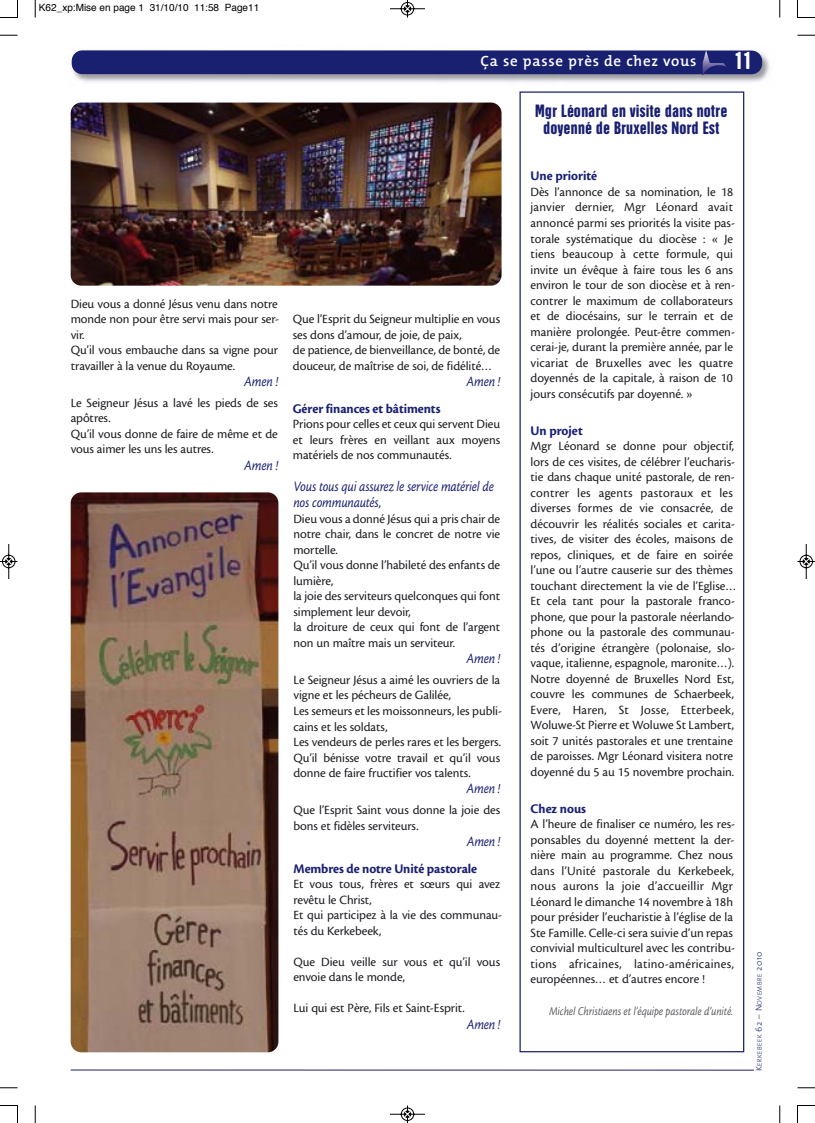
<style>
.page{position:relative;width:815px;height:1123px;background:#fff}
.page>*{position:absolute;margin:0;border:0;box-sizing:border-box;transform-origin:0 0}
.t1{font:25.75px "Hector Rounded";color:#fff}
.t2{font:18.75px/17.5px "Hector Rounded";color:#192070;text-align:center}
.t3{font:15px/16.2px "Cronos MM It 408 11";letter-spacing:-.005em;color:#192070;scale:.85 1}
.t4{font:600 15px "The Mix";letter-spacing:.05em;color:#fff}
.t5{font:13.75px "Cronos MM 700 72";letter-spacing:-.005em;color:#192070}
.t6{font:13.12px/15.5px "Cronos MM 408 11";color:#1b1c20}
.t7{font:12.5px "Cronos MM It 408 11";color:#5c5b60;scale:.85 1}
.t8{font:10px "Helvetica";color:#000}
.t9{font:300 6.62px "The Mix";letter-spacing:.065em;color:#192070}
.s1{font-size:8.75px}
</style>
<div class="page">
<div style="left:519px;top:91px;width:225px;height:961px;border:1px solid #192070"></div>
<img style="left:71px;top:52px;width:699px;height:30px">
<div style="left:72px;top:50px;width:690px;height:24px;background:#192070;border-radius:11px"></div>
<svg style="left:702px;top:50px;width:24px;height:26px"></svg>
<hr style="left:71px;top:1070px;width:683px;height:1px;background:#192070">
<img style="left:71px;top:103px;width:430px;height:183px;border-radius:11px">
<img style="left:71px;top:492px;width:207px;height:560px;border-radius:11px">
<svg style="left:35px;top:0;width:1px;height:18px"></svg>
<svg style="left:0;top:35px;width:18px;height:1px"></svg>
<svg style="left:779px;top:0;width:1px;height:18px"></svg>
<svg style="left:797px;top:35px;width:18px;height:1px"></svg>
<svg style="left:35px;top:1105px;width:1px;height:18px"></svg>
<svg style="left:0;top:1087px;width:18px;height:1px"></svg>
<svg style="left:779px;top:1105px;width:1px;height:18px"></svg>
<svg style="left:797px;top:1087px;width:18px;height:1px"></svg>
<svg style="left:0;top:0;width:18px;height:18px"></svg>
<svg style="left:797px;top:0;width:18px;height:18px"></svg>
<svg style="left:0;top:1105px;width:18px;height:18px"></svg>
<svg style="left:797px;top:1105px;width:18px;height:18px"></svg>
<svg style="left:390px;top:0;width:35px;height:18px"></svg>
<svg style="left:390px;top:1105px;width:35px;height:18px"></svg>
<svg style="left:0;top:544px;width:18px;height:35px"></svg>
<svg style="left:797px;top:544px;width:18px;height:35px"></svg>
<p class="t8" style="left:39px;top:4px;width:222px">K62_xp:Mise en page 1 31/10/10 11:58 Page11</p>
<p class="t6" style="left:71px;top:297px;width:210px">Dieu vous a donné Jésus venu dans notre monde non pour être servi mais pour ser&shy;vir.<br>Qu’il vous embauche dans sa vigne pour travailler à la venue du Royaume.</p>
<p class="t3" style="left:244px;top:374px;width:41px">Amen !</p>
<p class="t6" style="left:71px;top:396px;width:209px">Le Seigneur Jésus a lavé les pieds de ses apôtres.<br>Qu’il vous donne de faire de même et de vous aimer les uns les autres.</p>
<p class="t3" style="left:244px;top:458px;width:41px">Amen !</p>
<p class="t4" style="left:480px;top:55px;width:218px">Ça se passe près de chez vous</p>
<h1 class="t1" style="left:734px;top:52px;width:18px">11</h1>
<p class="t6" style="left:293px;top:312px;width:209px">Que l’Esprit du Seigneur multiplie en vous ses dons d’amour, de joie, de paix,<br>de patience, de bienveillance, de bonté, de douceur, de maîtrise de soi, de fidélité…</p>
<p class="t3" style="left:466px;top:374px;width:41px">Amen !</p>
<p class="t5" style="left:293px;top:403px;width:149px">Gérer finances et bâtiments</p>
<p class="t6" style="left:293px;top:418px;width:209px;text-align:justify">Prions pour celles et ceux qui servent Dieu et leurs frères en veillant aux moyens matériels de nos communautés.</p>
<p class="t3" style="left:293px;top:479px;width:237px">Vous tous qui assurez le service matériel de nos communautés,</p>
<p class="t6" style="left:293px;top:512px;width:208px">Dieu vous a donné Jésus qui a pris chair de notre chair, dans le concret de notre vie mortelle.<br>Qu’il vous donne l’habileté des enfants de lumière,<br>la joie des serviteurs quelconques qui font simplement leur devoir,<br>la droiture de ceux qui font de l’argent non un maître mais un serviteur.</p>
<p class="t3" style="left:466px;top:651px;width:41px">Amen !</p>
<p class="t6" style="left:293px;top:673px;width:210px">Le Seigneur Jésus a aimé les ouvriers de la vigne et les pécheurs de Galilée,<br>Les semeurs et les moissonneurs, les publi&shy;cains et les soldats,<br>Les vendeurs de perles rares et les bergers.<br>Qu’il bénisse votre travail et qu’il vous donne de faire fructifier vos talents.</p>
<p class="t3" style="left:466px;top:782px;width:41px">Amen !</p>
<p class="t6" style="left:293px;top:803px;width:208px">Que l’Esprit Saint vous donne la joie des bons et fidèles serviteurs.</p>
<p class="t3" style="left:467px;top:834px;width:41px">Amen !</p>
<p class="t5" style="left:293px;top:863px;width:185px">Membres de notre Unité pastorale</p>
<p class="t6" style="left:293px;top:877px;width:210px">Et vous tous, frères et sœurs qui avez revêtu le Christ,<br>Et qui participez à la vie des communau&shy;tés du Kerkebeek,</p>
<p class="t6" style="left:293px;top:955px;width:208px">Que Dieu veille sur vous et qu’il vous envoie dans le monde,</p>
<p class="t6" style="left:293px;top:1001px;width:173px">Lui qui est Père, Fils et Saint-Esprit.</p>
<p class="t3" style="left:467px;top:1017px;width:41px">Amen !</p>
<h2 class="t2" style="left:535px;top:103px;width:193px">Mgr Léonard en visite dans notre doyenné de Bruxelles Nord Est</h2>
<p class="t5" style="left:530px;top:171px;width:68px">Une priorité</p>
<p class="t6" style="left:530px;top:185px;width:206px">Dès l’annonce de sa nomination, le 18 janvier dernier, Mgr Léonard avait annoncé parmi ses priorités la visite pas&shy;torale systématique du diocèse : « Je tiens beaucoup à cette formule, qui invite un évêque à faire tous les 6 ans environ le tour de son diocèse et à ren&shy;contrer le maximum de collaborateurs et de diocésains, sur le terrain et de manière prolongée. Peut-être commen&shy;cerai-je, durant la première année, par le vicariat de Bruxelles avec les quatre doyennés de la capitale, à raison de 10 jours consécutifs par doyenné. »</p>
<p class="t5" style="left:530px;top:425px;width:54px">Un projet</p>
<p class="t6" style="left:530px;top:439px;width:207px">Mgr Léonard se donne pour objectif, lors de ces visites, de célébrer l’eucharis&shy;tie dans chaque unité pastorale, de ren&shy;contrer les agents pastoraux et les diverses formes de vie consacrée, de découvrir les réalités sociales et carita&shy;tives, de visiter des écoles, maisons de repos, cliniques, et de faire en soirée l’une ou l’autre causerie sur des thèmes touchant directement la vie de l’Eglise… Et cela tant pour la pastorale franco&shy;phone, que pour la pastorale néerlando&shy;phone ou la pastorale des communau&shy;tés d’origine étrangère (polonaise, slo&shy;vaque, italienne, espagnole, maronite…).<br>Notre doyenné de Bruxelles Nord Est, couvre les communes de Schaerbeek, Evere, Haren, St Josse, Etterbeek, Woluwe-St Pierre et Woluwe St Lambert, soit 7 unités pastorales et une trentaine de paroisses. Mgr Léonard visitera notre doyenné du 5 au 15 novembre prochain.</p>
<p class="t5" style="left:530px;top:803px;width:57px">Chez nous</p>
<p class="t6" style="left:530px;top:817px;width:206px">A l’heure de finaliser ce numéro, les res&shy;ponsables du doyenné mettent la der&shy;nière main au programme. Chez nous dans l’Unité pastorale du Kerkebeek, nous aurons la joie d’accueillir Mgr Léonard le dimanche 14 novembre à 18h pour présider l’eucharistie à l’église de la Ste Famille. Celle-ci sera suivie d’un repas convivial multiculturel avec les contribu&shy;tions africaines, latino-américaines, européennes… et d’autres encore !</p>
<p class="t7" style="left:549px;top:1006px;width:218px">Michel Christiaens et l’équipe pastorale d’unité.</p>
<p class="t9" style="left:757px;top:1071px;width:121px;rotate:-90deg"><span class="s1">K</span>ERKEBEEK <span class="s1">62 – N</span>OVEMBRE <span class="s1">2010</span></p>
</div>
